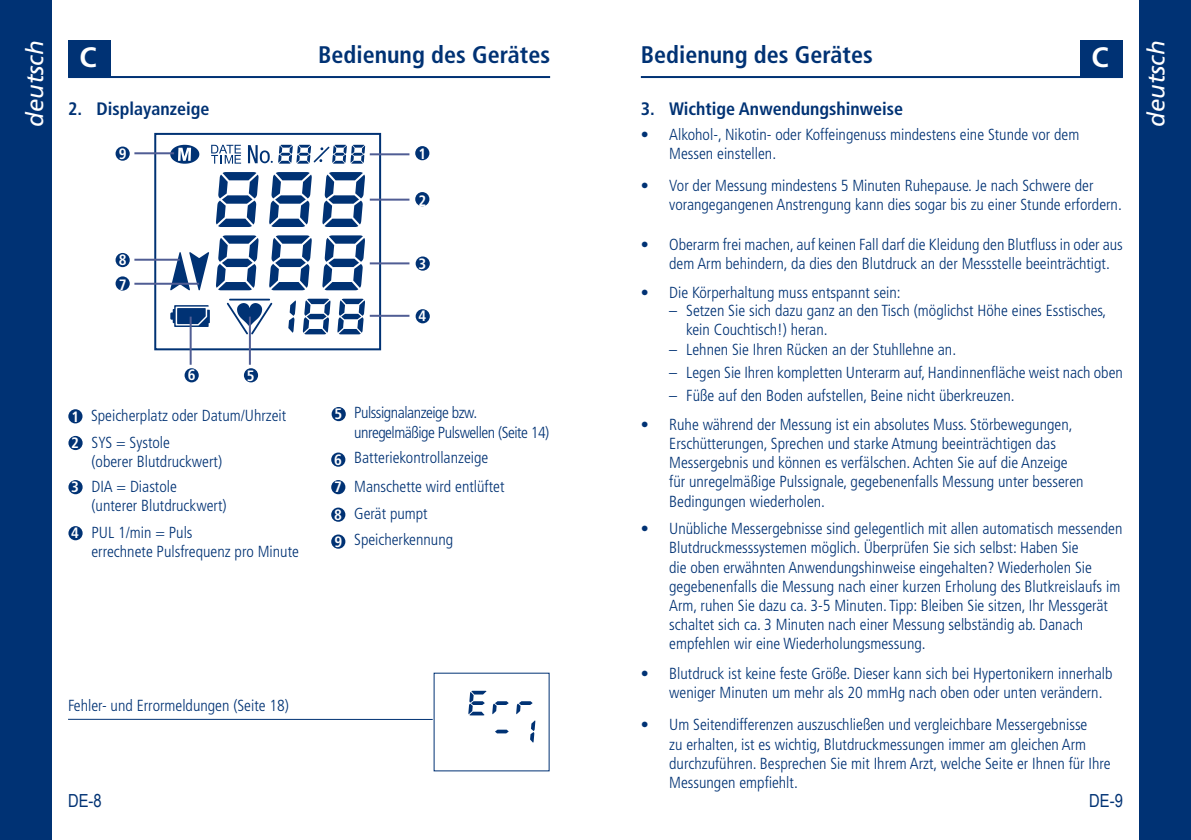
<style>
.page{position:relative;width:1191px;height:840px;background:#fff}
.page>*{position:absolute;margin:0;border:0;box-sizing:border-box;transform-origin:0 0}
.t1{font:700 28px "Frutiger LT Std";color:#fff}
.t2{font:700 condensed 24px "Frutiger LT Std";color:#003274}
.t3{font:italic 24px "Frutiger LT Std";color:#fff}
.t4{font:700 condensed 18px "Frutiger LT Std";color:#003274}
.t5{font:18px "Arial Narrow";color:#003274}
.t6{font:300 condensed 16px/19.2px "Frutiger LT Std";color:#003274}
.t7{font:300 condensed 16px/19.2px "Frutiger LT Std";letter-spacing:-.03em;color:#003274}
.t8{font:700 condensed 15px/24.8px "Frutiger LT Std";color:#fff}
</style>
<div class="page">
<hr style="left:68px;top:76px;width:482px;height:2px;background:#003274">
<hr style="left:641px;top:76px;width:482px;height:2px;background:#003274">
<div style="left:0;top:0;width:51px;height:839px;background:#003274"></div>
<div style="left:68px;top:40px;width:43px;height:37px;background:#003274"></div>
<div style="left:1140px;top:0;width:51px;height:839px;background:#003274"></div>
<div style="left:1080px;top:40px;width:43px;height:37px;background:#003274"></div>
<div style="left:331px;top:507px;width:14px;height:14px;background:#003274;border-radius:50%"></div>
<div style="left:331px;top:480px;width:14px;height:14px;background:#003274;border-radius:50%"></div>
<div style="left:331px;top:452px;width:14px;height:14px;background:#003274;border-radius:50%"></div>
<div style="left:331px;top:407px;width:15px;height:14px;background:#003274;border-radius:50%"></div>
<div style="left:68px;top:526px;width:15px;height:14px;background:#003274;border-radius:50%"></div>
<div style="left:68px;top:480px;width:15px;height:14px;background:#003274;border-radius:50%"></div>
<div style="left:68px;top:435px;width:15px;height:15px;background:#003274;border-radius:50%"></div>
<hr style="left:68px;top:718px;width:365px;height:1px;background:#003274">
<div style="left:68px;top:409px;width:14px;height:14px;background:#003274;border-radius:50%"></div>
<svg style="left:495px;top:729px;width:14px;height:4px"></svg>
<svg style="left:530px;top:720px;width:5px;height:22px"></svg>
<svg style="left:468px;top:690px;width:18px;height:25px"></svg>
<svg style="left:492px;top:701px;width:17px;height:13px"></svg>
<svg style="left:516px;top:701px;width:16px;height:13px"></svg>
<div style="left:331px;top:534px;width:14px;height:14px;background:#003274;border-radius:50%"></div>
<svg style="left:170px;top:145px;width:29px;height:19px"></svg>
<svg style="left:211px;top:145px;width:30px;height:18px"></svg>
<svg style="left:248px;top:145px;width:117px;height:18px"></svg>
<svg style="left:216px;top:235px;width:42px;height:55px"></svg>
<svg style="left:269px;top:235px;width:43px;height:55px"></svg>
<svg style="left:322px;top:235px;width:43px;height:55px"></svg>
<svg style="left:216px;top:172px;width:42px;height:55px"></svg>
<svg style="left:269px;top:172px;width:43px;height:55px"></svg>
<svg style="left:322px;top:172px;width:43px;height:55px"></svg>
<svg style="left:170px;top:305px;width:40px;height:22px"></svg>
<svg style="left:170px;top:252px;width:39px;height:38px"></svg>
<svg style="left:288px;top:300px;width:8px;height:32px"></svg>
<svg style="left:303px;top:298px;width:27px;height:36px"></svg>
<svg style="left:337px;top:298px;width:28px;height:36px"></svg>
<svg style="left:227px;top:298px;width:45px;height:36px"></svg>
<div style="left:154px;top:133px;width:227px;height:217px;border:2px solid #003274"></div>
<hr style="left:134px;top:152px;width:40px;height:2px;background:#505d94">
<hr style="left:134px;top:258px;width:46px;height:2px;background:#505d94">
<hr style="left:134px;top:282px;width:65px;height:2px;background:#505d94">
<hr style="left:370px;top:153px;width:39px;height:2px;background:#505d94">
<hr style="left:370px;top:198px;width:39px;height:2px;background:#505d94">
<hr style="left:370px;top:262px;width:39px;height:2px;background:#505d94">
<hr style="left:370px;top:314px;width:39px;height:2px;background:#505d94">
<hr style="left:249px;top:316px;width:2px;height:48px;background:#505d94">
<hr style="left:190px;top:316px;width:2px;height:48px;background:#505d94">
<div style="left:415px;top:192px;width:14px;height:14px;background:#003274;border-radius:50%"></div>
<div style="left:415px;top:256px;width:15px;height:14px;background:#003274;border-radius:50%"></div>
<div style="left:415px;top:146px;width:14px;height:14px;background:#003274;border-radius:50%"></div>
<div style="left:244px;top:368px;width:14px;height:14px;background:#003274;border-radius:50%"></div>
<div style="left:415px;top:309px;width:15px;height:14px;background:#003274;border-radius:50%"></div>
<div style="left:185px;top:368px;width:14px;height:14px;background:#003274;border-radius:50%"></div>
<div style="left:116px;top:276px;width:14px;height:14px;background:#003274;border-radius:50%"></div>
<div style="left:116px;top:253px;width:14px;height:14px;background:#003274;border-radius:50%"></div>
<div style="left:116px;top:146px;width:14px;height:15px;background:#003274;border-radius:50%"></div>
<h2 class="t3" style="left:21px;top:127px;width:88px;rotate:-90deg">deutsch</h2>
<h1 class="t1" style="left:79px;top:41px;width:19px">C</h1>
<p class="t4" style="left:68px;top:98px;width:143px">2. Displayanzeige</p>
<p class="t8" style="left:119px;top:142px;width:9px">9</p>
<p class="t8" style="left:119px;top:247px;width:9px">8<br>7</p>
<p class="t8" style="left:188px;top:362px;width:9px">6</p>
<p class="t8" style="left:247px;top:363px;width:9px">5</p>
<p class="t8" style="left:72px;top:404px;width:9px">1</p>
<p class="t6" style="left:91px;top:406px;width:197px">Speicherplatz oder Datum/Uhrzeit</p>
<p class="t8" style="left:71px;top:430px;width:9px">2</p>
<p class="t6" style="left:91px;top:432px;width:132px">SYS = Systole<br>(oberer Blutdruckwert)</p>
<p class="t8" style="left:71px;top:474px;width:9px">3</p>
<p class="t8" style="left:71px;top:520px;width:9px">4</p>
<p class="t6" style="left:91px;top:476px;width:137px">DIA = Diastole (unterer Blutdruckwert)</p>
<p class="t6" style="left:91px;top:522px;width:209px">PUL 1/min = Puls<br>errechnete Pulsfrequenz pro Minute</p>
<p class="t6" style="left:68px;top:695px;width:222px">Fehler- und Errormeldungen (Seite 18)</p>
<h2 class="t2" style="left:318px;top:41px;width:233px">Bedienung des Gerätes</h2>
<h2 class="t2" style="left:641px;top:41px;width:233px">Bedienung des Gerätes</h2>
<h1 class="t1" style="left:1091px;top:41px;width:19px">C</h1>
<p class="t8" style="left:418px;top:141px;width:9px">1</p>
<p class="t8" style="left:418px;top:188px;width:9px">2</p>
<p class="t8" style="left:418px;top:251px;width:9px">3</p>
<p class="t8" style="left:418px;top:303px;width:9px">4</p>
<p class="t8" style="left:334px;top:401px;width:9px">5</p>
<p class="t7" style="left:354px;top:403px;width:197px">Pulssignalanzeige bzw. unregelmäßige Pulswellen (Seite 14)</p>
<p class="t8" style="left:334px;top:447px;width:9px">6</p>
<p class="t8" style="left:334px;top:474px;width:9px">7</p>
<p class="t6" style="left:354px;top:443px;width:152px;line-height:28.6px">Batteriekontrollanzeige<br>Manschette wird entlüftet</p>
<p class="t8" style="left:334px;top:502px;width:9px">8</p>
<p class="t6" style="left:354px;top:504px;width:75px">Gerät pumpt</p>
<p class="t6" style="left:334px;top:530px;width:120px"><sub>9</sub> Speicherkennung</p>
<p class="t4" style="left:641px;top:98px;width:264px">3. Wichtige Anwendungshinweise</p>
<p class="t6" style="left:669px;top:125px;width:411px;text-indent:-28px">• Alkohol-, Nikotin- oder Koffeingenuss mindestens eine Stunde vor dem<br>Messen einstellen.</p>
<p class="t6" style="left:669px;top:176px;width:454px;text-indent:-28px">• Vor der Messung mindestens 5 Minuten Ruhepause. Je nach Schwere der vorangegangenen Anstrengung kann dies sogar bis zu einer Stunde erfordern.</p>
<p class="t6" style="left:669px;top:235px;width:455px;text-indent:-28px">• Oberarm frei machen, auf keinen Fall darf die Kleidung den Blutfluss in oder aus dem Arm behindern, da dies den Blutdruck an der Messstelle beeinträchtigt.</p>
<p class="t6" style="left:641px;top:283px;width:261px">• Die Körperhaltung muss entspannt sein:</p>
<p class="t6" style="left:686px;top:300px;width:422px;text-indent:-17px">– Setzen Sie sich dazu ganz an den Tisch (möglichst Höhe eines Esstisches, kein Couchtisch!) heran.</p>
<p class="t6" style="left:669px;top:340px;width:288px">– Lehnen Sie Ihren Rücken an der Stuhllehne an.</p>
<p class="t6" style="left:669px;top:363px;width:455px">– Legen Sie Ihren kompletten Unterarm auf, Handinnenfläche weist nach oben</p>
<p class="t6" style="left:669px;top:386px;width:347px">– Füße auf den Boden aufstellen, Beine nicht überkreuzen.</p>
<p class="t6" style="left:669px;top:414px;width:416px;text-indent:-28px">• Ruhe während der Messung ist ein absolutes Muss. Störbewegungen, Erschütterungen, Sprechen und starke Atmung beeinträchtigen das Messergebnis und können es verfälschen. Achten Sie auf die Anzeige für unregelmäßige Pulssignale, gegebenenfalls Messung unter besseren Bedingungen wiederholen.</p>
<p class="t6" style="left:669px;top:519px;width:455px;text-indent:-28px">• Unübliche Messergebnisse sind gelegentlich mit allen automatisch messenden Blutdruckmesssystemen möglich. Überprüfen Sie sich selbst: Haben Sie<br>die oben erwähnten Anwendungshinweise eingehalten? Wiederholen Sie gegebenenfalls die Messung nach einer kurzen Erholung des Blutkreislaufs im Arm, ruhen Sie dazu ca. 3-5 Minuten. Tipp: Bleiben Sie sitzen, Ihr Messgerät schaltet sich ca. 3 Minuten nach einer Messung selbständig ab. Danach empfehlen wir eine Wiederholungsmessung.</p>
<p class="t6" style="left:669px;top:663px;width:445px;text-indent:-28px">• Blutdruck ist keine feste Größe. Dieser kann sich bei Hypertonikern innerhalb weniger Minuten um mehr als 20 mmHg nach oben oder unten verändern.</p>
<p class="t6" style="left:669px;top:715px;width:443px;text-indent:-28px">• Um Seitendifferenzen auszuschließen und vergleichbare Messergebnisse<br>zu erhalten, ist es wichtig, Blutdruckmessungen immer am gleichen Arm durchzuführen. Besprechen Sie mit Ihrem Arzt, welche Seite er Ihnen für Ihre Messungen empfiehlt.</p>
<p class="t5" style="left:68px;top:787px;width:35px">DE-8</p>
<p class="t5" style="left:1089px;top:787px;width:35px">DE-9</p>
<h2 class="t3" style="left:1142px;top:127px;width:88px;rotate:-90deg">deutsch</h2>
</div>
